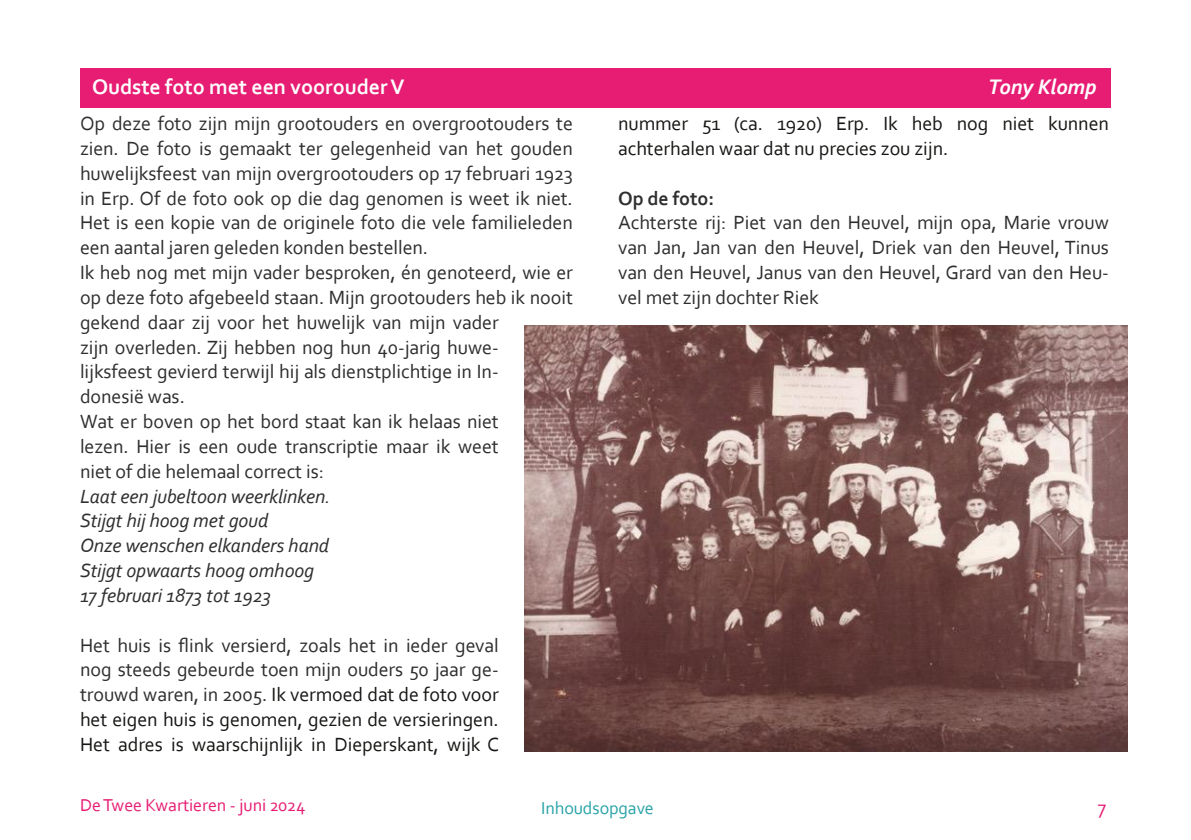
<style>
.page{position:relative;width:1191px;height:840px;background:#fff}
.page>*{position:absolute;margin:0;border:0;box-sizing:border-box;transform-origin:0 0}
.t1{font:700 22px "Corbel";letter-spacing:-.005em;color:#fff}
.t2{font:italic 700 22px "Corbel";color:#fff}
.t3{font:20px/24.8px "Corbel";letter-spacing:-.005em;color:#2e2e2e}
.t4{font:20px/24.8px "Corbel";letter-spacing:-.005em;color:#181715;text-align:justify}
.t5{font:italic 20px/24.8px "Corbel";letter-spacing:-.005em;color:#2e2e2e}
.t6{font:700 20px "Corbel";letter-spacing:-.005em;color:#2e2e2e}
.t7{font:20px "Corbel";color:#e71d73}
.t8{font:18px "Corbel";letter-spacing:-.005em;color:#e71d73}
.t9{font:18px "Corbel";letter-spacing:-.005em;color:#28a3a7}
.s1{color:#2e2e2e}
</style>
<div class="page">
<div style="left:80px;top:68px;width:1031px;height:39px;background:#e71d73"></div>
<img style="left:525px;top:325px;width:603px;height:425px">
<p class="t1" style="left:92px;top:78px;width:314px">Oudste foto met een voorouderV</p>
<p class="t2" style="left:988px;top:77px;width:110px">Tony Klomp</p>
<p class="t3" style="left:80px;top:113px;width:494px">Op deze foto zijn mijn grootouders en overgrootouders te zien. De foto is gemaakt ter gelegenheid van het gouden huwelijksfeest van mijn overgrootouders op 17 februari 1923 in Erp. Of de foto ook op die dag genomen is weet ik niet.<br>Het is een kopie van de originele foto die vele familieleden een aantal jaren geleden konden bestellen.<br>Ik heb nog met mijn vader besproken, én genoteerd, wie er op deze foto afgebeeld staan. Mijn grootouders heb ik nooit gekend daar zij voor het huwelijk van mijn vader<br>zijn overleden. Zij hebben nog hun 40‐jarig huwe‐ lijksfeest gevierd terwijl hij als dienstplichtige in In‐<br>donesië was.<br>Wat er boven op het bord staat kan ik helaas niet<br>lezen. Hier is een oude transcriptie maar ik weet<br>niet of die helemaal correct is:</p>
<p class="t5" style="left:80px;top:485px;width:252px">Laat een jubeltoon weerklinken.<br>Stijgt hij hoog met goud<br>Onze wenschen elkanders hand<br>Stijgt opwaarts hoog omhoog<br>17 februari 1873 tot 1923</p>
<p class="t4" style="left:80px;top:634px;width:420px"><span class="s1">Het huis is flink versierd, zoals het in ieder geval nog steeds gebeurde toen mijn ouders 50 jaar ge‐ trouwd waren, in 2005.</span> Ik vermoed dat de foto voor het eigen huis is genomen, gezien de versieringen.<br>Het adres is waarschijnlijk in Dieperskant, wijk C</p>
<p class="t4" style="left:618px;top:113px;width:492px">nummer 51 (ca. 1920) Erp. Ik heb nog niet kunnen achterhalen waar dat nu precies zou zijn.</p>
<p class="t6" style="left:618px;top:190px;width:98px">Op de foto:</p>
<p class="t3" style="left:618px;top:212px;width:492px;text-align:justify">Achterste rij: Piet van den Heuvel, mijn opa, Marie vrouw van Jan, Jan van den Heuvel, Driek van den Heuvel, Tinus van den Heuvel, Janus van den Heuvel, Grard van den Heu‐ vel met zijn dochter Riek</p>
<p class="t8" style="left:80px;top:796px;width:227px">DeTwee Kwartieren ‐ juni 2024</p>
<p class="t9" style="left:541px;top:799px;width:114px">Inhoudsopgave</p>
<p class="t7" style="left:1097px;top:798px;width:10px">7</p>
</div>
